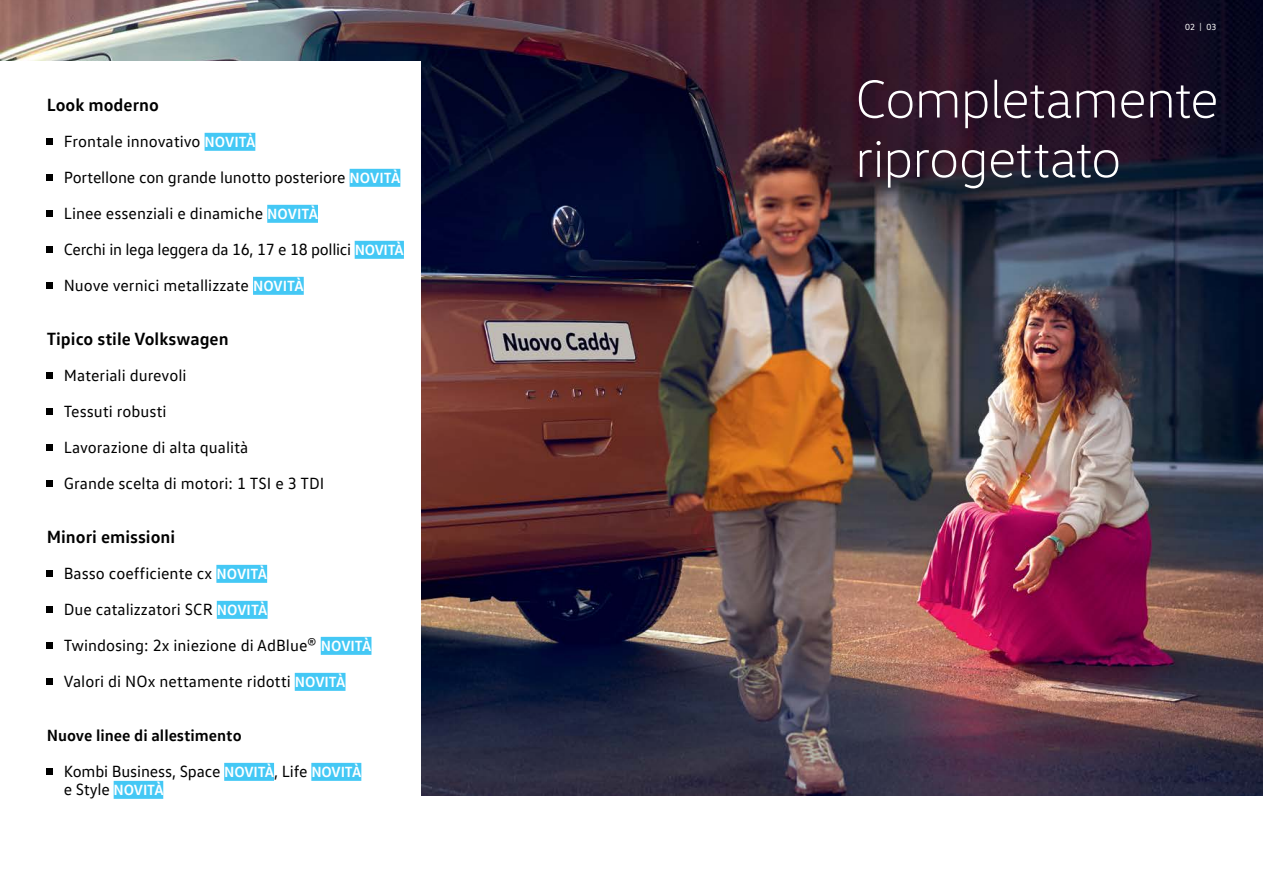
<style>
.page{position:relative;width:1263px;height:893px;background:#fff}
.page>*{position:absolute;margin:0;border:0;box-sizing:border-box;transform-origin:0 0}
.t1{font:300 54px/59.4px "VW Head";letter-spacing:-.015em;color:#fff}
.t2{font:700 18px "VW Text";color:#000}
.t3{font:16.5px/36px "VW Text";color:#000}
.t4{font:700 16.5px/36px "VW Text";color:#000}
.t5{font:9px "VW Text";color:#fff}
.s1{font-weight:700;font-size:15px;color:#fff}
.s2{font-weight:400}
.s3{font-size:15px;color:#fff}
</style>
<div class="page">
<img style="left:0;top:0;width:1263px;height:795px">
<div style="left:0;top:62px;width:421px;height:733px;background:#fff"></div>
<div style="left:205px;top:133px;width:50px;height:18px;background:#44c8f5"></div>
<div style="left:350px;top:169px;width:50px;height:18px;background:#44c8f5"></div>
<div style="left:267px;top:205px;width:51px;height:18px;background:#44c8f5"></div>
<div style="left:355px;top:241px;width:49px;height:18px;background:#44c8f5"></div>
<div style="left:253px;top:277px;width:51px;height:18px;background:#44c8f5"></div>
<div style="left:216px;top:565px;width:51px;height:18px;background:#44c8f5"></div>
<div style="left:217px;top:601px;width:51px;height:18px;background:#44c8f5"></div>
<div style="left:321px;top:637px;width:50px;height:18px;background:#44c8f5"></div>
<div style="left:295px;top:673px;width:50px;height:18px;background:#44c8f5"></div>
<div style="left:224px;top:763px;width:50px;height:18px;background:#44c8f5"></div>
<div style="left:311px;top:763px;width:50px;height:18px;background:#44c8f5"></div>
<div style="left:114px;top:781px;width:49px;height:18px;background:#44c8f5"></div>
<div style="left:47px;top:138px;width:6px;height:7px;background:#000"></div>
<div style="left:47px;top:174px;width:6px;height:7px;background:#000"></div>
<div style="left:47px;top:210px;width:6px;height:7px;background:#000"></div>
<div style="left:47px;top:246px;width:6px;height:7px;background:#000"></div>
<div style="left:47px;top:282px;width:6px;height:7px;background:#000"></div>
<div style="left:47px;top:372px;width:6px;height:7px;background:#000"></div>
<div style="left:47px;top:408px;width:6px;height:7px;background:#000"></div>
<div style="left:47px;top:444px;width:6px;height:7px;background:#000"></div>
<div style="left:47px;top:480px;width:6px;height:7px;background:#000"></div>
<div style="left:47px;top:570px;width:6px;height:7px;background:#000"></div>
<div style="left:47px;top:606px;width:6px;height:7px;background:#000"></div>
<div style="left:47px;top:642px;width:6px;height:7px;background:#000"></div>
<div style="left:47px;top:678px;width:6px;height:7px;background:#000"></div>
<div style="left:47px;top:768px;width:6px;height:7px;background:#000"></div>
<p class="t2" style="left:47px;top:93px;width:114px">Look moderno</p>
<p class="t3" style="left:64px;top:123px;width:342px">Frontale innovativo <span class="s1">NOVITÀ<br></span>Portellone con grande lunotto posteriore <span class="s1">NOVITÀ </span>Linee essenziali e dinamiche <span class="s1">NOVITÀ<br></span>Cerchi in lega leggera da 16, 17 e 18 pollici <span class="s1">NOVITÀ </span>Nuove vernici metallizzate <span class="s1">NOVITÀ</span></p>
<p class="t2" style="left:47px;top:327px;width:183px">Tipico stile Volkswagen</p>
<p class="t3" style="left:64px;top:357px;width:262px">Materiali durevoli<br>Tessuti robusti<br>Lavorazione di alta qualità<br>Grande scelta di motori: 1 TSI e 3 TDI</p>
<p class="t2" style="left:47px;top:525px;width:130px">Minori emissioni</p>
<p class="t3" style="left:64px;top:555px;width:309px">Basso coefficiente cx <span class="s1">NOVITÀ<br></span>Due catalizzatori SCR <span class="s1">NOVITÀ<br></span>Twindosing: 2x iniezione di AdBlue® <span class="s1">NOVITÀ </span>Valori di NOx nettamente ridotti <span class="s1">NOVITÀ</span></p>
<p class="t4" style="left:64px;top:717px;width:299px;text-indent:-17px">Nuove linee di allestimento<br><span class="s2">Kombi Business, Space</span> <span class="s3">NOVITÀ</span><span class="s2">, Life</span> <span class="s3">NOVITÀ</span></p>
<p class="t3" style="left:64px;top:771px;width:101px">e Style <span class="s1">NOVITÀ</span></p>
<p class="t5" style="left:1185px;top:21px;width:33px">02 | 03</p>
<h1 class="t1" style="left:855px;top:69px;width:365px">Completamente riprogettato</h1>
</div>
